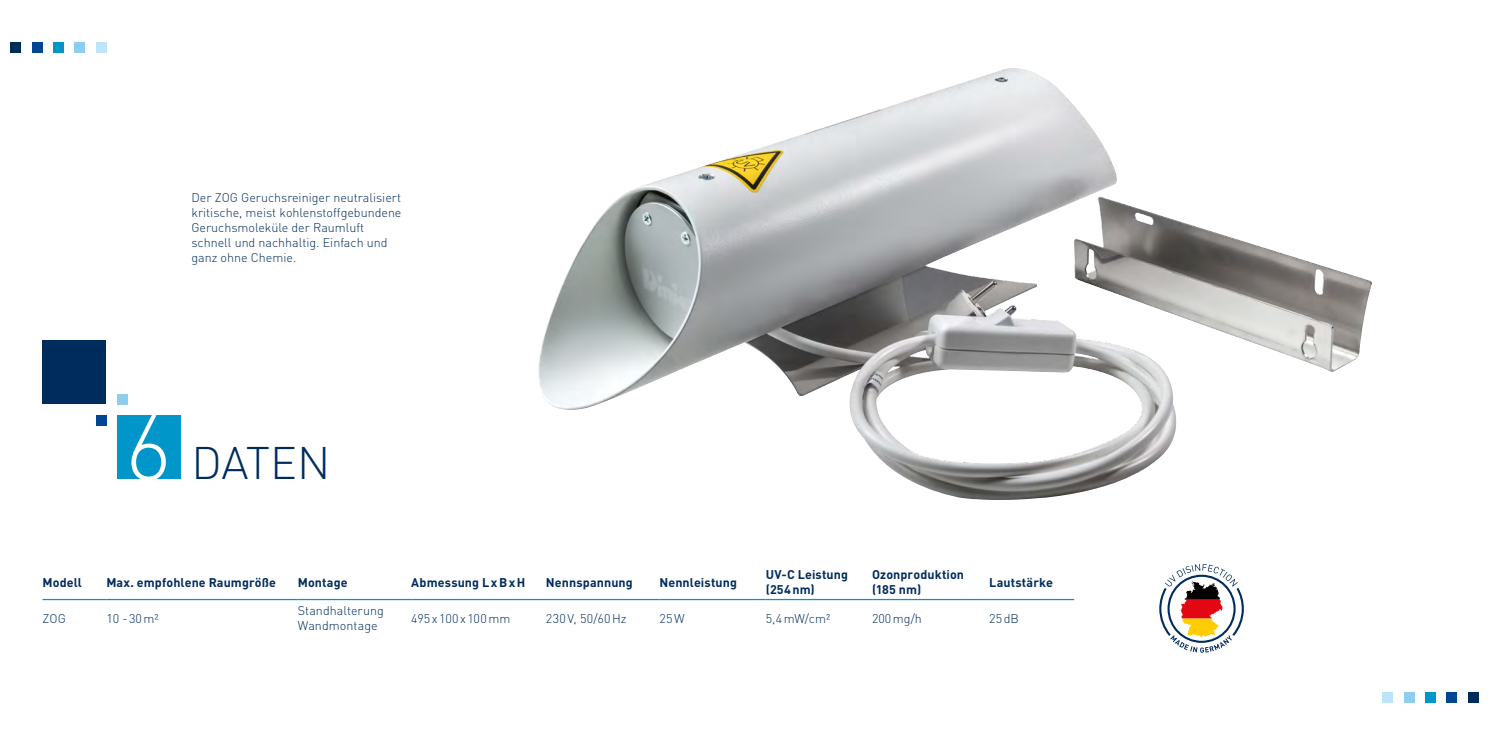
<style>
.page{position:relative;width:1489px;height:745px;background:#fff}
.page>*{position:absolute;margin:0;border:0;box-sizing:border-box;transform-origin:0 0}
.t1{font:300 91.25px "DIN";color:#fff}
.t2{font:300 45px "DIN";letter-spacing:-.005em;color:#002c5d}
.Copy{font:300 12.5px/15px "DIN";color:#002c5d;text-align:justify}
.Copy-2{font:700 12.5px/15px "DIN";letter-spacing:.01em;color:#002c5d}
.Copy-3{font:300 12.5px "DIN";letter-spacing:.03em;color:#002c5d}
.Copy-4{font:300 12.5px "DIN";letter-spacing:.025em;color:#002c5d}
</style>
<div class="page">
<img style="left:538px;top:68px;width:834px;height:431px">
<div style="left:11px;top:43px;width:10px;height:10px;background:#002c5d"></div>
<div style="left:32px;top:43px;width:11px;height:10px;background:#014694"></div>
<div style="left:96px;top:43px;width:10px;height:10px;background:#bce4fa"></div>
<div style="left:53px;top:43px;width:11px;height:10px;background:#0096c9"></div>
<div style="left:74px;top:43px;width:11px;height:10px;background:#8ecded"></div>
<div style="left:1467px;top:691px;width:11px;height:11px;background:#002c5d"></div>
<div style="left:1446px;top:691px;width:10px;height:11px;background:#014694"></div>
<div style="left:1382px;top:691px;width:11px;height:11px;background:#bce4fa"></div>
<div style="left:1424px;top:691px;width:11px;height:11px;background:#0096c9"></div>
<div style="left:1403px;top:691px;width:11px;height:11px;background:#8ecded"></div>
<div style="left:43px;top:340px;width:63px;height:64px;background:#002c5d"></div>
<div style="left:117px;top:415px;width:64px;height:63px;background:#0096c9"></div>
<div style="left:117px;top:393px;width:11px;height:11px;background:#8ecded"></div>
<div style="left:96px;top:415px;width:10px;height:10px;background:#014694"></div>
<svg style="left:1159px;top:564px;width:84px;height:88px"></svg>
<hr style="left:43px;top:598px;width:63px;height:1px;background:#0096c9">
<hr style="left:106px;top:598px;width:192px;height:1px;background:#0096c9">
<hr style="left:298px;top:598px;width:113px;height:1px;background:#0096c9">
<hr style="left:411px;top:598px;width:135px;height:1px;background:#0096c9">
<hr style="left:546px;top:598px;width:113px;height:1px;background:#0096c9">
<hr style="left:659px;top:598px;width:106px;height:1px;background:#0096c9">
<hr style="left:765px;top:598px;width:107px;height:1px;background:#0096c9">
<hr style="left:872px;top:598px;width:117px;height:1px;background:#0096c9">
<hr style="left:989px;top:598px;width:85px;height:1px;background:#0096c9">
<p class="Copy" style="left:191px;top:189px;width:211px">Der ZOG Geruchsreiniger neutralisiert kritische, meist kohlenstoffgebundene Geruchsmoleküle der Raumluft</p>
<p class="Copy" style="left:191px;top:234px;width:198px">schnell und nachhaltig. Einfach und ganz ohne Chemie.</p>
<p class="t1" style="left:125px;top:391px;width:48px">6</p>
<p class="t2" style="left:191px;top:434px;width:140px">DATEN</p>
<p class="Copy-2" style="left:43px;top:573px;width:41px">Modell</p>
<p class="Copy-2" style="left:106px;top:573px;width:171px">Max. empfohlene Raumgröße</p>
<p class="Copy-2" style="left:298px;top:573px;width:51px">Montage</p>
<p class="Copy-2" style="left:411px;top:573px;width:116px">Abmessung LxBxH</p>
<p class="Copy-2" style="left:546px;top:573px;width:88px">Nennspannung</p>
<p class="Copy-2" style="left:659px;top:573px;width:79px">Nennleistung</p>
<p class="Copy-2" style="left:765px;top:566px;width:84px">UV-C Leistung (254nm)</p>
<p class="Copy-2" style="left:872px;top:566px;width:93px">Ozonproduktion (185 nm)</p>
<p class="Copy-2" style="left:989px;top:573px;width:65px">Lautstärke</p>
<p class="Copy" style="left:43px;top:610px;width:25px">ZOG</p>
<p class="Copy" style="left:106px;top:610px;width:54px">10 -30m²</p>
<p class="Copy" style="left:298px;top:602px;width:88px">Standhalterung</p>
<p class="Copy" style="left:298px;top:617px;width:81px">Wandmontage</p>
<p class="Copy-3" style="left:411px;top:610px;width:101px">495x100x100mm</p>
<p class="Copy-4" style="left:546px;top:610px;width:82px">230V, 50/60Hz</p>
<p class="Copy" style="left:659px;top:610px;width:27px">25W</p>
<p class="Copy" style="left:765px;top:610px;width:66px">5,4mW/cm²</p>
<p class="Copy" style="left:872px;top:610px;width:51px">200mg/h</p>
<p class="Copy" style="left:989px;top:610px;width:31px">25dB</p>
</div>
